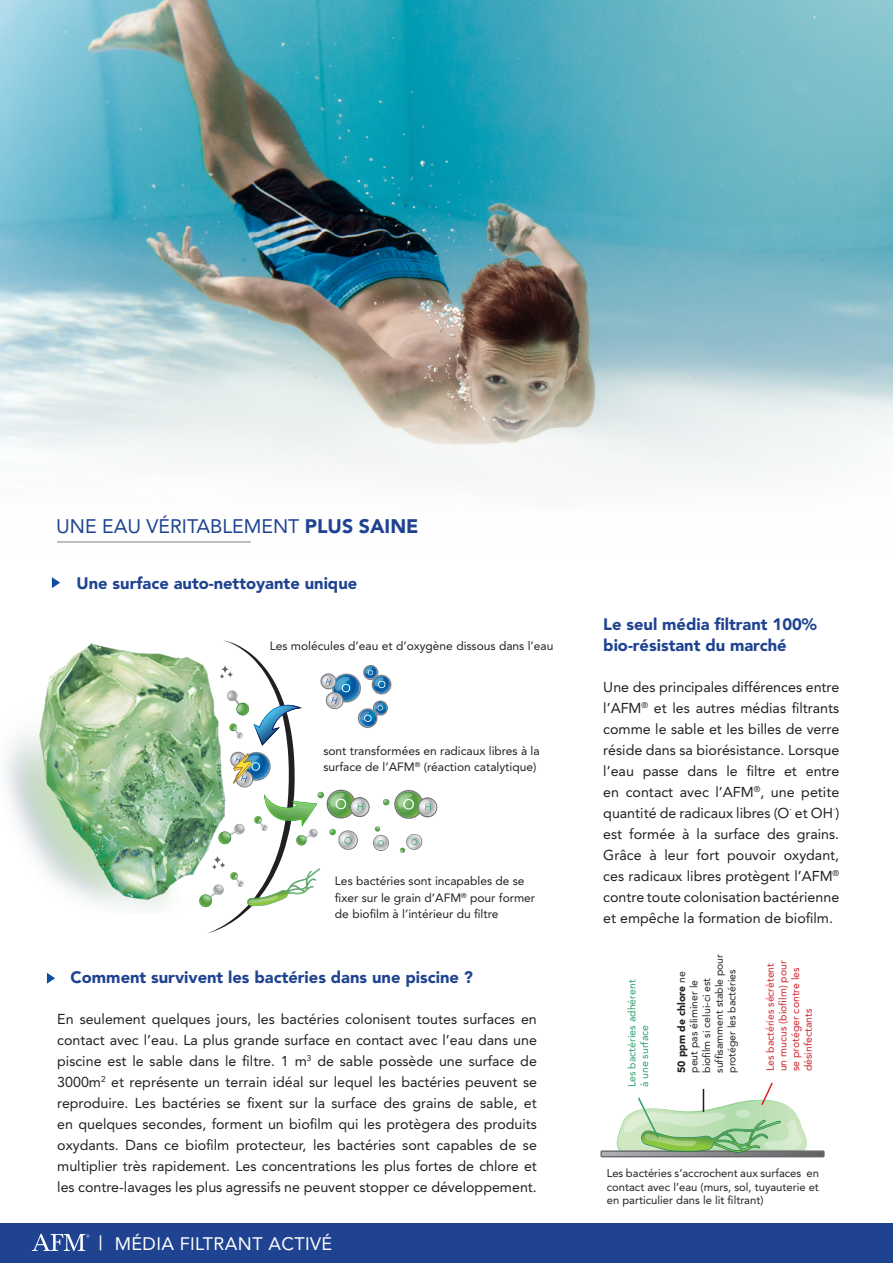
<style>
.page{position:relative;width:893px;height:1263px;background:#fff}
.page>*{position:absolute;margin:0;border:0;box-sizing:border-box;transform-origin:0 0}
.t1{font:19.5px "Avenir";color:#1f4391}
.t2{font:18px "Avenir";letter-spacing:.02em;color:#fff}
.t3{font:900 16.5px/21px "Avenir";color:#1f4391}
.t4{font:14.25px/21px "Avenir";color:#231f20;text-align:justify}
.t5{font:12px/16.5px "Avenir";color:#231f20}
.t6{font:11.25px/13.5px "Avenir";color:#231f20;text-align:justify}
.t7{font:10.5px/12.6px "Avenir";color:#231f20}
.t8{font:10.5px/12.6px "Avenir";color:#d1232a}
.t9{font:10.5px/12.6px "Avenir";color:#2ea06b}
.t10{font:8.25px "Avenir";color:#231f20}
.s1{font-weight:900}
.s2{font-size:19.5px}
</style>
<div class="page">
<svg style="left:52px;top:577px;width:8px;height:11px"></svg>
<img style="left:0;top:0;width:893px;height:542px">
<img style="left:6px;top:643px;width:193px;height:266px">
<svg style="left:199px;top:640px;width:238px;height:293px"></svg>
<hr style="left:57px;top:542px;width:194px;height:1px;background:#808285">
<svg style="left:600px;top:1082px;width:225px;height:75px"></svg>
<div style="left:0;top:1223px;width:893px;height:40px;background:#1f4391"></div>
<svg style="left:32px;top:1234px;width:58px;height:17px"></svg>
<svg style="left:47px;top:973px;width:8px;height:11px"></svg>
<p class="t1" style="left:56px;top:515px;width:364px">UNE EAU VÉRITABLEMENT <span class="s1">PLUS SAINE</span></p>
<p class="t3" style="left:77px;top:573px;width:282px">Une surface auto-nettoyante unique</p>
<p class="t5" style="left:270px;top:637px;width:285px">Les molécules d’eau et d’oxygène dissous dans l’eau</p>
<p class="t5" style="left:323px;top:742px;width:218px">sont transformées en radicaux libres à la surface de l’AFM<sup>®</sup> (réaction catalytique)</p>
<p class="t5" style="left:335px;top:873px;width:202px">Les bactéries sont incapables de se fixer sur le grain d’AFM<sup>®</sup> pour former de biofilm à l’intérieur du filtre</p>
<p class="t3" style="left:71px;top:967px;width:404px">Comment survivent les bactéries dans une piscine ?</p>
<p class="t4" style="left:57px;top:1008px;width:481px">En seulement quelques jours, les bactéries colonisent toutes surfaces en contact avec l’eau. La plus grande surface en contact avec l’eau dans une piscine est le sable dans le filtre. 1 m<sup>3</sup> de sable possède une surface de 3000m<sup>2</sup> et représente un terrain idéal sur lequel les bactéries peuvent se reproduire. Les bactéries se fixent sur la surface des grains de sable, et en quelques secondes, forment un biofilm qui les protègera des produits oxydants. Dans ce biofilm protecteur, les bactéries sont capables de se multiplier très rapidement. Les concentrations les plus fortes de chlore et les contre-lavages les plus agressifs ne peuvent stopper ce développement.</p>
<p class="t2" style="left:99px;top:1233px;width:235px"><span class="s2">|</span> MÉDIA FILTRANT ACTIVÉ</p>
<p class="t3" style="left:603px;top:614px;width:215px">Le seul média filtrant 100% bio-résistant du marché</p>
<p class="t4" style="left:603px;top:676px;width:238px">Une des principales différences entre l’AFM<sup>®</sup> et les autres médias filtrants comme le sable et les billes de verre réside dans sa biorésistance. Lorsque l’eau passe dans le filtre et entre en contact avec l’AFM<sup>®</sup>, une petite quantité de radicaux libres (O et OH )</p>
<p class="t10" style="left:789px;top:802px;width:4px">.</p>
<p class="t10" style="left:833px;top:802px;width:4px">.</p>
<p class="t4" style="left:603px;top:823px;width:237px">est formée à la surface des grains.<br>Grâce à leur fort pouvoir oxydant, ces radicaux libres protègent l’AFM<sup>® </sup>contre toute colonisation bactérienne et empêche la formation de biofilm.</p>
<p class="t9" style="left:626px;top:1087px;width:109px;rotate:-90deg">Les bactéries adhérent à une surface</p>
<p class="t7" style="left:675px;top:1073px;width:120px;rotate:-90deg"><span class="s1">50 ppm de chlore</span> ne peut pas éliminer le biofilm si celui-ci est suffisamment stable pour protéger les bactéries</p>
<p class="t8" style="left:764px;top:1071px;width:112px;rotate:-90deg">Les bactéries sécrètent un mucus (biofilm) pour se protéger contre les désinfectants</p>
<p class="t6" style="left:607px;top:1166px;width:214px">Les bactéries s’accrochent aux surfaces en contact avec l’eau (murs, sol, tuyauterie et en particulier dans le lit filtrant)</p>
</div>
